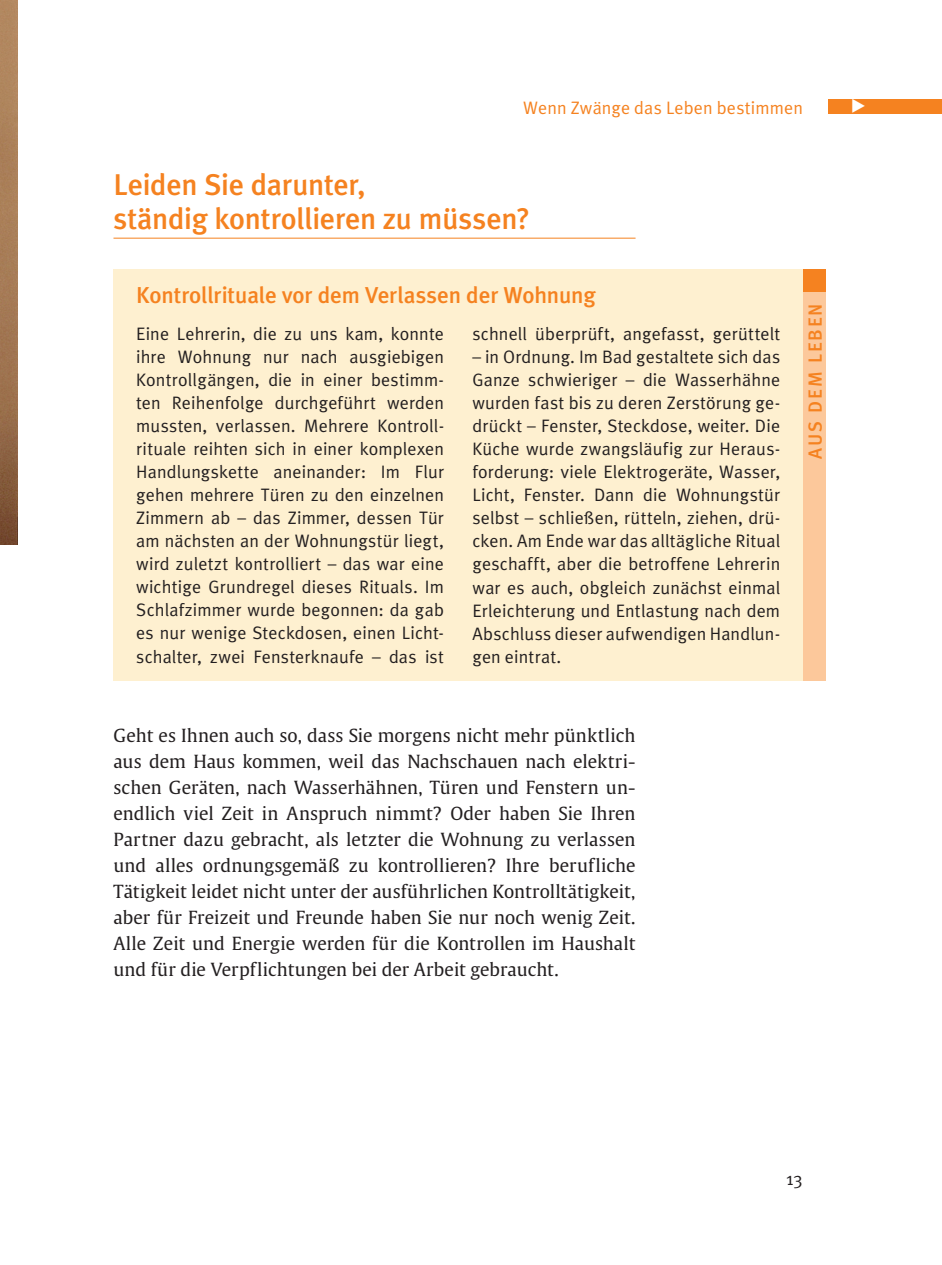
<style>
.page{position:relative;width:942px;height:1265px;background:#fff}
.page>*{position:absolute;margin:0;border:0;box-sizing:border-box;transform-origin:0 0}
.t1{font:500 30px/34px "Meta Plus";letter-spacing:-.01em;color:#f58220}
.t2{font:500 23px "Meta Plus";letter-spacing:-.005em;color:#f58220}
.t3{font:500 19px "Meta Plus";letter-spacing:.1em;color:#f58220}
.t4{font:18px/23px "Meta Plus Normal";letter-spacing:.01em;color:#231f20;text-align:justify}
.t5{font:18px/26px "Thieme Gulliver";color:#231f20;text-align:justify}
.t6{font:18px "Meta Plus Normal";letter-spacing:.005em;color:#f58220}
</style>
<div class="page">
<img style="left:0;top:0;width:17px;height:544px">
<div style="left:828px;top:99px;width:113px;height:14px;background:#f58220"></div>
<hr style="left:113px;top:238px;width:522px;height:1px;background:#f58220">
<div style="left:113px;top:269px;width:689px;height:411px;background:#fef0d0"></div>
<div style="left:802px;top:292px;width:23px;height:388px;background:#fcc89b"></div>
<div style="left:802px;top:269px;width:23px;height:23px;background:#f58220"></div>
<p class="t6" style="left:523px;top:101px;width:281px">Wenn Zwänge das Leben bestimmen</p>
<h1 class="t1" style="left:113px;top:170px;width:418px">Leiden Sie darunter,<br>ständig kontrollieren zu müssen?</h1>
<p class="t2" style="left:136px;top:286px;width:461px">Kontrollrituale vor dem Verlassen der Wohnung</p>
<p class="t4" style="left:136px;top:324px;width:309px">Eine Lehrerin, die zu uns kam, konnte ihre Wohnung nur nach ausgiebigen Kontrollgängen, die in einer bestimm&shy;ten Reihenfolge durchgeführt werden mussten, verlassen. Mehrere Kontroll&shy;rituale reihten sich in einer komplexen Handlungskette aneinander: Im Flur gehen mehrere Türen zu den einzelnen Zimmern ab – das Zimmer, dessen Tür am nächsten an der Wohnungstür liegt, wird zuletzt kontrolliert – das war eine wichtige Grundregel dieses Rituals. Im Schlafzimmer wurde begonnen: da gab es nur wenige Steckdosen, einen Licht&shy;schalter, zwei Fensterknaufe – das ist</p>
<p class="t4" style="left:472px;top:324px;width:309px">schnell überprüft, angefasst, gerüttelt</p>
<p class="t4" style="left:472px;top:347px;width:309px">– in Ordnung. Im Bad gestaltete sich das Ganze schwieriger – die Wasserhähne wurden fast bis zu deren Zerstörung ge&shy;drückt – Fenster, Steckdose, weiter. Die Küche wurde zwangsläufig zur Heraus&shy;forderung: viele Elektrogeräte, Wasser, Licht, Fenster. Dann die Wohnungstür selbst – schließen, rütteln, ziehen, drü&shy;cken. Am Ende war das alltägliche Ritual geschafft, aber die betroffene Lehrerin war es auch, obgleich zunächst einmal Erleichterung und Entlastung nach dem Abschluss dieser aufwendigen Handlun&shy;gen eintrat.</p>
<p class="t5" style="left:113px;top:723px;width:523px">Geht es Ihnen auch so, dass Sie morgens nicht mehr pünktlich aus dem Haus kommen, weil das Nachschauen nach elektri&shy;schen Geräten, nach Wasserhähnen, Türen und Fenstern un&shy;endlich viel Zeit in Anspruch nimmt? Oder haben Sie Ihren Partner dazu gebracht, als letzter die Wohnung zu verlassen und alles ordnungsgemäß zu kontrollieren? Ihre berufliche Tätigkeit leidet nicht unter der ausführlichen Kontrolltätigkeit, aber für Freizeit und Freunde haben Sie nur noch wenig Zeit.<br>Alle Zeit und Energie werden für die Kontrollen im Haushalt und für die Verpflichtungen bei der Arbeit gebraucht.</p>
<p class="t3" style="left:807px;top:459px;width:157px;rotate:-90deg">AUS DEM LEBEN</p>
<p class="t4" style="left:786px;top:1168px;width:18px">13</p>
</div>
